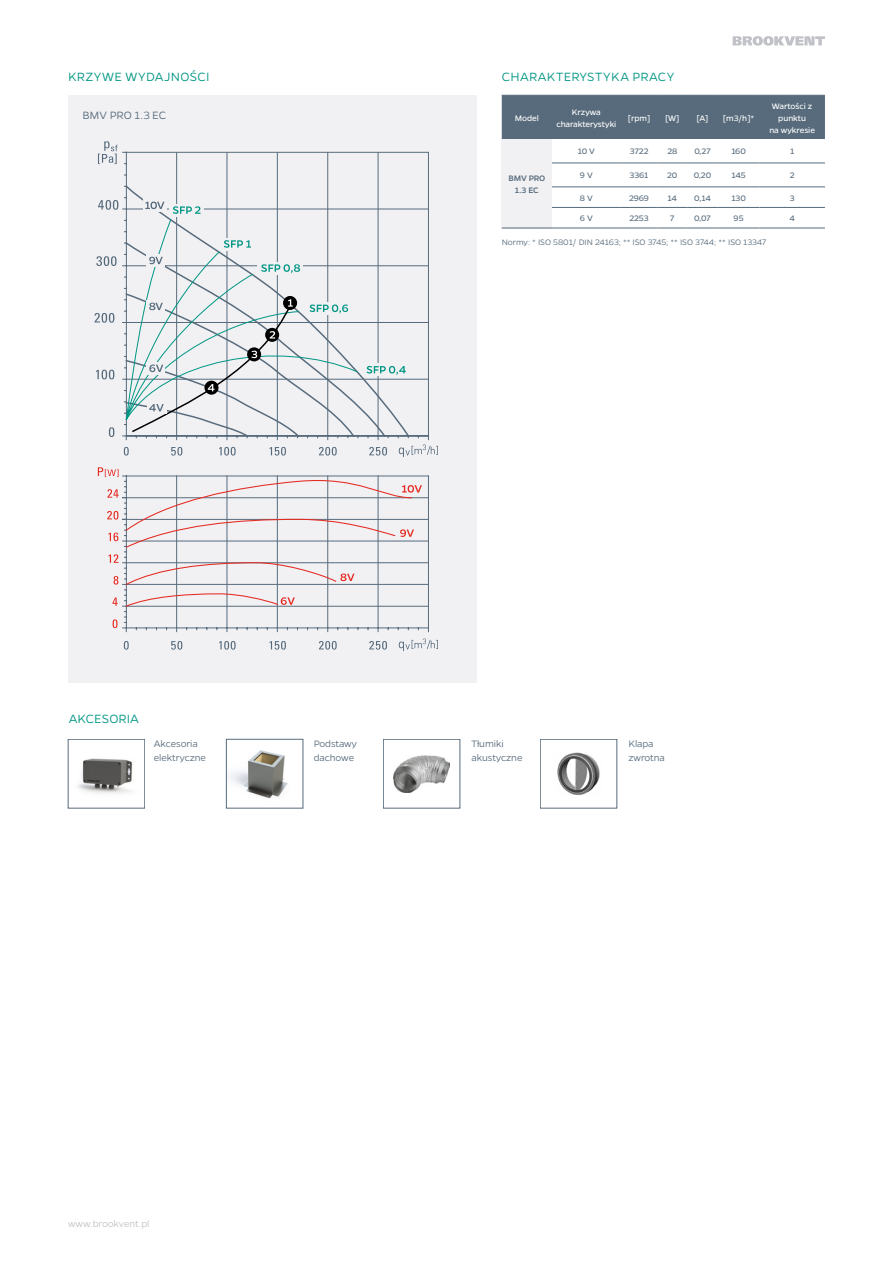
<style>
.page{position:relative;width:893px;height:1263px;background:#fff}
.page>*{position:absolute;margin:0;border:0;box-sizing:border-box;transform-origin:0 0}
.Tytuł{font:300 13.5px "Gentona";letter-spacing:.02em;color:#009683}
.t1{font:300 12px "Gentona";color:#576b7c}
.Table_copy{font:300 10.5px/13.5px "Gentona";letter-spacing:-.01em;color:#576b7c}
.t2{font:300 10.5px "Gentona";letter-spacing:-.005em;color:#c0c2c7}
.Table_copy-2{font:9px/12px "Gentona";letter-spacing:-.01em;color:#fff;text-align:center}
.Table_copy-3{font:9px "Gentona";color:#576b7c}
.Bullets{font:300 9px "Gentona";letter-spacing:-.005em;color:#576b7c}
.Table_copy-4{font:500 9px/12px "Gentona";letter-spacing:-.01em;color:#576b7c;text-align:center}
</style>
<div class="page">
<svg style="left:733px;top:36px;width:92px;height:10px"></svg>
<div style="left:68px;top:95px;width:408px;height:588px;background:#f1f1f4"></div>
<div style="left:502px;top:96px;width:323px;height:43px;background:#576b7c"></div>
<div style="left:502px;top:139px;width:50px;height:89px;background:#f1f1f4"></div>
<hr style="left:502px;top:95px;width:50px;height:1px;background:#576b7c">
<hr style="left:552px;top:95px;width:69px;height:1px;background:#576b7c">
<hr style="left:621px;top:95px;width:36px;height:1px;background:#576b7c">
<hr style="left:657px;top:95px;width:30px;height:1px;background:#576b7c">
<hr style="left:718px;top:95px;width:41px;height:1px;background:#576b7c">
<hr style="left:759px;top:95px;width:66px;height:1px;background:#576b7c">
<hr style="left:502px;top:228px;width:50px;height:1px;background:#576b7c">
<hr style="left:687px;top:95px;width:31px;height:1px;background:#576b7c">
<hr style="left:687px;top:96px;width:1px;height:43px;background:#576b7c">
<hr style="left:552px;top:163px;width:69px;height:1px;background:#576b7c">
<hr style="left:621px;top:163px;width:36px;height:1px;background:#576b7c">
<hr style="left:657px;top:163px;width:30px;height:1px;background:#576b7c">
<hr style="left:687px;top:163px;width:31px;height:1px;background:#576b7c">
<hr style="left:718px;top:163px;width:41px;height:1px;background:#576b7c">
<hr style="left:759px;top:163px;width:66px;height:1px;background:#576b7c">
<hr style="left:552px;top:186px;width:69px;height:1px;background:#576b7c">
<hr style="left:621px;top:186px;width:36px;height:1px;background:#576b7c">
<hr style="left:657px;top:186px;width:30px;height:1px;background:#576b7c">
<hr style="left:687px;top:186px;width:31px;height:1px;background:#576b7c">
<hr style="left:718px;top:186px;width:41px;height:1px;background:#576b7c">
<hr style="left:759px;top:186px;width:66px;height:1px;background:#576b7c">
<hr style="left:552px;top:207px;width:69px;height:1px;background:#576b7c">
<hr style="left:621px;top:207px;width:36px;height:1px;background:#576b7c">
<hr style="left:657px;top:207px;width:30px;height:1px;background:#576b7c">
<hr style="left:687px;top:207px;width:31px;height:1px;background:#576b7c">
<hr style="left:718px;top:207px;width:41px;height:1px;background:#576b7c">
<hr style="left:759px;top:207px;width:66px;height:1px;background:#576b7c">
<hr style="left:552px;top:228px;width:69px;height:1px;background:#576b7c">
<hr style="left:621px;top:228px;width:36px;height:1px;background:#576b7c">
<hr style="left:657px;top:228px;width:30px;height:1px;background:#576b7c">
<hr style="left:687px;top:228px;width:31px;height:1px;background:#576b7c">
<hr style="left:718px;top:228px;width:41px;height:1px;background:#576b7c">
<hr style="left:759px;top:228px;width:66px;height:1px;background:#576b7c">
<svg style="left:109px;top:427px;width:5px;height:10px"></svg>
<svg style="left:96px;top:370px;width:18px;height:9px"></svg>
<svg style="left:94px;top:313px;width:20px;height:10px"></svg>
<svg style="left:96px;top:256px;width:21px;height:10px"></svg>
<svg style="left:171px;top:447px;width:11px;height:8px"></svg>
<svg style="left:124px;top:447px;width:5px;height:8px"></svg>
<svg style="left:219px;top:447px;width:17px;height:8px"></svg>
<svg style="left:270px;top:447px;width:16px;height:8px"></svg>
<svg style="left:319px;top:447px;width:18px;height:8px"></svg>
<svg style="left:369px;top:447px;width:18px;height:8px"></svg>
<hr style="left:176px;top:153px;width:1px;height:283px;background:#576b7c">
<hr style="left:227px;top:153px;width:1px;height:283px;background:#576b7c">
<hr style="left:277px;top:153px;width:1px;height:283px;background:#576b7c">
<hr style="left:327px;top:153px;width:1px;height:283px;background:#576b7c">
<hr style="left:378px;top:153px;width:1px;height:283px;background:#576b7c">
<hr style="left:126px;top:152px;width:1px;height:284px;background:#576b7c">
<svg style="left:98px;top:200px;width:26px;height:10px"></svg>
<svg style="left:98px;top:141px;width:28px;height:23px"></svg>
<hr style="left:126px;top:379px;width:302px;height:1px;background:#576b7c">
<hr style="left:126px;top:322px;width:302px;height:1px;background:#576b7c">
<hr style="left:126px;top:265px;width:302px;height:1px;background:#576b7c">
<hr style="left:126px;top:209px;width:302px;height:1px;background:#576b7c">
<hr style="left:126px;top:584px;width:302px;height:1px;background:#576b7c">
<hr style="left:126px;top:606px;width:302px;height:1px;background:#576b7c">
<hr style="left:126px;top:562px;width:302px;height:1px;background:#576b7c">
<hr style="left:126px;top:541px;width:302px;height:1px;background:#576b7c">
<hr style="left:126px;top:519px;width:302px;height:1px;background:#576b7c">
<hr style="left:126px;top:497px;width:302px;height:1px;background:#576b7c">
<hr style="left:428px;top:476px;width:1px;height:152px;background:#576b7c">
<svg style="left:171px;top:641px;width:11px;height:9px"></svg>
<svg style="left:124px;top:641px;width:5px;height:9px"></svg>
<svg style="left:219px;top:641px;width:17px;height:9px"></svg>
<svg style="left:270px;top:641px;width:16px;height:9px"></svg>
<svg style="left:319px;top:641px;width:18px;height:9px"></svg>
<svg style="left:369px;top:641px;width:18px;height:9px"></svg>
<svg style="left:399px;top:638px;width:39px;height:13px"></svg>
<hr style="left:428px;top:153px;width:1px;height:283px;background:#576b7c">
<hr style="left:126px;top:152px;width:302px;height:1px;background:#576b7c">
<hr style="left:126px;top:435px;width:302px;height:1px;background:#576b7c">
<svg style="left:398px;top:436px;width:40px;height:21px"></svg>
<hr style="left:126px;top:627px;width:302px;height:1px;background:#576b7c">
<hr style="left:126px;top:475px;width:302px;height:1px;background:#576b7c">
<svg style="left:124px;top:184px;width:286px;height:254px"></svg>
<svg style="left:125px;top:219px;width:233px;height:201px"></svg>
<div style="left:221px;top:238px;width:34px;height:12px;background:#f1f1f4"></div>
<svg style="left:224px;top:240px;width:27px;height:8px"></svg>
<div style="left:258px;top:262px;width:45px;height:13px;background:#f1f1f4"></div>
<svg style="left:261px;top:264px;width:39px;height:9px"></svg>
<div style="left:306px;top:302px;width:45px;height:13px;background:#f1f1f4"></div>
<svg style="left:309px;top:304px;width:39px;height:9px"></svg>
<div style="left:363px;top:363px;width:45px;height:13px;background:#f1f1f4"></div>
<svg style="left:366px;top:366px;width:40px;height:9px"></svg>
<svg style="left:98px;top:467px;width:324px;height:165px"></svg>
<div style="left:170px;top:204px;width:34px;height:13px;background:#f1f1f4"></div>
<svg style="left:173px;top:206px;width:28px;height:8px"></svg>
<div style="left:147px;top:254px;width:18px;height:13px;background:#f1f1f4"></div>
<svg style="left:149px;top:257px;width:14px;height:7px"></svg>
<div style="left:143px;top:199px;width:23px;height:13px;background:#f1f1f4"></div>
<svg style="left:145px;top:202px;width:19px;height:7px"></svg>
<div style="left:283px;top:296px;width:14px;height:14px;background:#000;border-radius:50%"></div>
<svg style="left:123px;top:299px;width:175px;height:141px"></svg>
<div style="left:68px;top:739px;width:77px;height:69px;border:1px solid #576b7c"></div>
<div style="left:383px;top:739px;width:77px;height:69px;border:1px solid #576b7c"></div>
<div style="left:540px;top:739px;width:77px;height:69px;border:1px solid #576b7c"></div>
<img style="left:230px;top:750px;width:58px;height:49px">
<div style="left:226px;top:739px;width:77px;height:69px;border:1px solid #576b7c"></div>
<img style="left:393px;top:755px;width:57px;height:38px">
<img style="left:557px;top:752px;width:43px;height:44px">
<img style="left:77px;top:758px;width:56px;height:36px">
<p class="Tytuł" style="left:68px;top:69px;width:143px">KRZYWE WYDAJNOŚCI</p>
<p class="Tytuł" style="left:502px;top:69px;width:174px">CHARAKTERYSTYKA PRACY</p>
<p class="Table_copy-2" style="left:515px;top:112px;width:26px">Model</p>
<p class="Table_copy-2" style="left:556px;top:106px;width:61px">Krzywa charakterystyki</p>
<p class="Table_copy-2" style="left:628px;top:112px;width:24px">[rpm]</p>
<p class="Table_copy-2" style="left:665px;top:112px;width:16px">[W]</p>
<p class="Table_copy-2" style="left:696px;top:112px;width:14px">[A]</p>
<p class="Table_copy-2" style="left:723px;top:112px;width:33px">[m3/h]*</p>
<p class="t1" style="left:82px;top:109px;width:85px">BMV PRO 1.3 EC</p>
<p class="Table_copy-2" style="left:769px;top:100px;width:47px">Wartości z punktu<br>na wykresie</p>
<p class="Table_copy-4" style="left:508px;top:172px;width:38px">BMV PRO<br>1.3 EC</p>
<p class="Table_copy-3" style="left:578px;top:146px;width:19px">10 V</p>
<p class="Table_copy-3" style="left:630px;top:146px;width:20px">3722</p>
<p class="Table_copy-3" style="left:667px;top:146px;width:11px">28</p>
<p class="Table_copy-3" style="left:694px;top:146px;width:18px">0,27</p>
<p class="Table_copy-3" style="left:731px;top:146px;width:16px">160</p>
<p class="Table_copy-3" style="left:790px;top:146px;width:6px">1</p>
<p class="Table_copy-3" style="left:580px;top:170px;width:14px">9 V</p>
<p class="Table_copy-3" style="left:630px;top:170px;width:21px">3361</p>
<p class="Table_copy-3" style="left:667px;top:170px;width:12px">20</p>
<p class="Table_copy-3" style="left:694px;top:170px;width:19px">0,20</p>
<p class="Table_copy-3" style="left:731px;top:170px;width:16px">145</p>
<p class="Table_copy-3" style="left:790px;top:170px;width:6px">2</p>
<p class="Table_copy-3" style="left:580px;top:193px;width:14px">8 V</p>
<p class="Table_copy-3" style="left:629px;top:193px;width:21px">2969</p>
<p class="Table_copy-3" style="left:667px;top:193px;width:11px">14</p>
<p class="Table_copy-3" style="left:694px;top:193px;width:18px">0,14</p>
<p class="Table_copy-3" style="left:731px;top:193px;width:16px">130</p>
<p class="Table_copy-3" style="left:790px;top:193px;width:6px">3</p>
<p class="Table_copy-3" style="left:580px;top:213px;width:14px">6 V</p>
<p class="Table_copy-3" style="left:630px;top:213px;width:21px">2253</p>
<p class="Table_copy-3" style="left:670px;top:213px;width:6px">7</p>
<p class="Table_copy-3" style="left:694px;top:213px;width:18px">0,07</p>
<p class="Table_copy-3" style="left:734px;top:213px;width:12px">95</p>
<p class="Table_copy-3" style="left:789px;top:213px;width:7px">4</p>
<p class="Bullets" style="left:502px;top:237px;width:266px">Normy: * ISO 5801/ DIN 24163; ** ISO 3745; ** ISO 3744; ** ISO 13347</p>
<p class="Tytuł" style="left:69px;top:711px;width:72px">AKCESORIA</p>
<p class="Table_copy" style="left:154px;top:737px;width:54px">Akcesoria elektryczne</p>
<p class="Table_copy" style="left:314px;top:737px;width:45px">Podstawy</p>
<p class="Table_copy" style="left:314px;top:751px;width:42px">dachowe</p>
<p class="Table_copy" style="left:472px;top:737px;width:52px">Tłumiki akustyczne</p>
<p class="Table_copy" style="left:629px;top:737px;width:38px">Klapa zwrotna</p>
<p class="t2" style="left:68px;top:1218px;width:83px">www.brookvent.pl</p>
</div>
